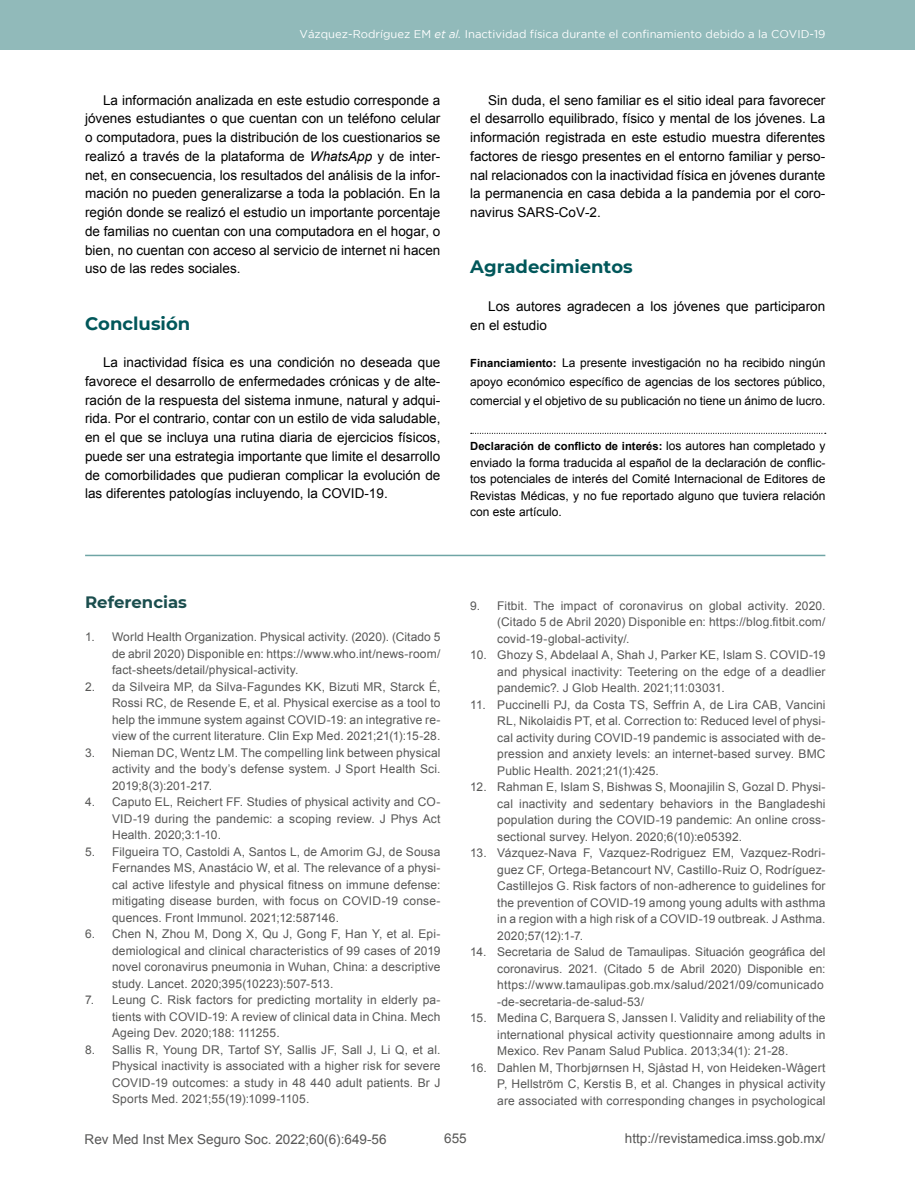
<style>
.page{position:relative;width:915px;height:1191px;background:#fff}
.page>*{position:absolute;margin:0;border:0;box-sizing:border-box;transform-origin:0 0}
.t1{font:700 18px "Montserrat";color:#01575a}
.t2{font:700 16.5px "Montserrat";color:#1b4e4e}
.t3{font:13.5px/18.8px "Arial";color:#000;text-align:justify}
.t4{font:13.5px "Arial";color:#575756}
.t5{font:12px/16.5px "Arial";letter-spacing:.01em;color:#575756;text-align:justify}
.t6{font:12px/16.5px "Arial";color:#000;text-align:justify}
.t7{font:11.25px "Gotham";color:#fff}
.t8{font:700 11.25px "Arial";color:#000}
.s1{font-style:italic}
.s2{font-weight:700;font-size:11.25px}
.s3{font-weight:400;font-size:12px}
</style>
<div class="page">
<div style="left:0;top:0;width:914px;height:50px;background:#91baba"></div>
<svg style="left:470px;top:433px;width:355px;height:1px"></svg>
<hr style="left:85px;top:554px;width:740px;height:2px;background:#6fa5a5">
<p class="t7" style="left:299px;top:28px;width:527px">Vázquez-Rodríguez EM <span class="s1">et al.</span> Inactividad física durante el confinamiento debido a la COVID-19</p>
<p class="t3" style="left:85px;top:91px;width:357px;text-indent:18px">La información analizada en este estudio corresponde a jóvenes estudiantes o que cuentan con un teléfono celular o computadora, pues la distribución de los cuestionarios se realizó a través de la plataforma de <span class="s1">WhatsApp</span> y de inter&shy;net, en consecuencia, los resultados del análisis de la infor&shy;mación no pueden generalizarse a toda la población. En la región donde se realizó el estudio un importante porcentaje de familias no cuentan con una computadora en el hogar, o bien, no cuentan con acceso al servicio de internet ni hacen uso de las redes sociales.</p>
<h1 class="t1" style="left:85px;top:310px;width:107px">Conclusión</h1>
<p class="t3" style="left:85px;top:353px;width:357px;text-indent:18px">La inactividad física es una condición no deseada que favorece el desarrollo de enfermedades crónicas y de alte&shy;ración de la respuesta del sistema inmune, natural y adqui&shy;rida. Por el contrario, contar con un estilo de vida saludable, en el que se incluya una rutina diaria de ejercicios físicos, puede ser una estrategia importante que limite el desarrollo de comorbilidades que pudieran complicar la evolución de las diferentes patologías incluyendo, la COVID-19.</p>
<p class="t3" style="left:470px;top:91px;width:356px;text-indent:18px">Sin duda, el seno familiar es el sitio ideal para favorecer el desarrollo equilibrado, físico y mental de los jóvenes. La información registrada en este estudio muestra diferentes factores de riesgo presentes en el entorno familiar y perso&shy;nal relacionados con la inactividad física en jóvenes durante la permanencia en casa debida a la pandemia por el coro&shy;navirus SARS-CoV-2.</p>
<h1 class="t1" style="left:470px;top:254px;width:164px">Agradecimientos</h1>
<p class="t3" style="left:470px;top:297px;width:356px;text-indent:18px">Los autores agradecen a los jóvenes que participaron en el estudio</p>
<p class="t6" style="left:470px;top:354px;width:356px;line-height:18.8px"><span class="s2">Financiamiento:</span> La presente investigación no ha recibido ningún apoyo económico específico de agencias de los sectores público, comercial y el objetivo de su publicación no tiene un ánimo de lucro.</p>
<p class="t8" style="left:470px;top:439px;width:356px">Declaración de conflicto de interés: <span class="s3">los autores han completado y</span></p>
<p class="t6" style="left:470px;top:454px;width:356px">enviado la forma traducida al español de la declaración de conflic&shy;tos potenciales de interés del Comité Internacional de Editores de Revistas Médicas, y no fue reportado alguno que tuviera relación con este artículo.</p>
<h2 class="t2" style="left:85px;top:590px;width:103px">Referencias</h2>
<p class="t5" style="left:112px;top:629px;width:330px;text-indent:-27px">1. World Health Organization. Physical activity. (2020). (Citado 5 de abril 2020) Disponible en: https://www.who.int/news-room/ fact-sheets/detail/physical-activity.</p>
<p class="t5" style="left:112px;top:678px;width:330px;text-indent:-27px">2. da Silveira MP, da Silva-Fagundes KK, Bizuti MR, Starck É, Rossi RC, de Resende E, et al. Physical exercise as a tool to help the immune system against COVID-19: an integrative re&shy;view of the current literature. Clin Exp Med. 2021;21(1):15-28.</p>
<p class="t5" style="left:112px;top:744px;width:330px;text-indent:-27px">3. Nieman DC, Wentz LM. The compelling link between physical activity and the body’s defense system. J Sport Health Sci.<br>2019;8(3):201-217.</p>
<p class="t5" style="left:112px;top:794px;width:330px;text-indent:-27px">4. Caputo EL, Reichert FF. Studies of physical activity and CO-VID-19 during the pandemic: a scoping review. J Phys Act Health. 2020;3:1-10.</p>
<p class="t5" style="left:112px;top:843px;width:330px;text-indent:-27px">5. Filgueira TO, Castoldi A, Santos L, de Amorim GJ, de Sousa Fernandes MS, Anastácio W, et al. The relevance of a physi&shy;cal active lifestyle and physical fitness on immune defense: mitigating disease burden, with focus on COVID-19 conse&shy;quences. Front Immunol. 2021;12:587146.</p>
<p class="t5" style="left:112px;top:926px;width:330px;text-indent:-27px">6. Chen N, Zhou M, Dong X, Qu J, Gong F, Han Y, et al. Epi&shy;demiological and clinical characteristics of 99 cases of 2019 novel coronavirus pneumonia in Wuhan, China: a descriptive study. Lancet. 2020;395(10223):507-513.</p>
<p class="t5" style="left:112px;top:992px;width:330px;text-indent:-27px">7. Leung C. Risk factors for predicting mortality in elderly pa&shy;tients with COVID-19: A review of clinical data in China. Mech Ageing Dev. 2020;188: 111255.</p>
<p class="t5" style="left:112px;top:1041px;width:330px;text-indent:-27px">8. Sallis R, Young DR, Tartof SY, Sallis JF, Sall J, Li Q, et al.<br>Physical inactivity is associated with a higher risk for severe COVID-19 outcomes: a study in 48 440 adult patients. Br J Sports Med. 2021;55(19):1099-1105.</p>
<p class="t5" style="left:497px;top:597px;width:330px;text-indent:-27px">9. Fitbit. The impact of coronavirus on global activity. 2020. (Citado 5 de Abril 2020) Disponible en: https://blog.fitbit.com/ covid-19-global-activity/.</p>
<p class="t5" style="left:497px;top:647px;width:330px;text-indent:-27px">10. Ghozy S, Abdelaal A, Shah J, Parker KE, Islam S. COVID-19 and physical inactivity: Teetering on the edge of a deadlier pandemic?. J Glob Health. 2021;11:03031.</p>
<p class="t5" style="left:497px;top:696px;width:330px;text-indent:-27px">11. Puccinelli PJ, da Costa TS, Seffrin A, de Lira CAB, Vancini RL, Nikolaidis PT, et al. Correction to: Reduced level of physi&shy;cal activity during COVID-19 pandemic is associated with de&shy;pression and anxiety levels: an internet-based survey. BMC Public Health. 2021;21(1):425.</p>
<p class="t5" style="left:497px;top:779px;width:330px;text-indent:-27px">12. Rahman E, Islam S, Bishwas S, Moonajilin S, Gozal D. Physi&shy;cal inactivity and sedentary behaviors in the Bangladeshi population during the COVID-19 pandemic: An online cross&shy;sectional survey. Helyon. 2020;6(10):e05392.</p>
<p class="t5" style="left:497px;top:845px;width:330px;text-indent:-27px">13. Vázquez-Nava F, Vazquez-Rodriguez EM, Vazquez-Rodri&shy;guez CF, Ortega-Betancourt NV, Castillo-Ruiz O, Rodríguez-Castillejos G. Risk factors of non-adherence to guidelines for the prevention of COVID-19 among young adults with asthma in a region with a high risk of a COVID-19 outbreak. J Asthma.<br>2020;57(12):1-7.</p>
<p class="t5" style="left:497px;top:944px;width:330px;text-align:left;text-indent:-27px">14. Secretaria de Salud de Tamaulipas. Situación geográfica del coronavirus. 2021. (Citado 5 de Abril 2020) Disponible en: https://www.tamaulipas.gob.mx/salud/2021/09/comunicado -de-secretaria-de-salud-53/</p>
<p class="t5" style="left:497px;top:1010px;width:330px;text-indent:-27px">15. Medina C, Barquera S, Janssen I. Validity and reliability of the international physical activity questionnaire among adults in Mexico. Rev Panam Salud Publica. 2013;34(1): 21-28.</p>
<p class="t5" style="left:497px;top:1059px;width:330px;text-indent:-27px">16. Dahlen M, Thorbjørnsen H, Sjåstad H, von Heideken-Wågert P, Hellström C, Kerstis B, et al. Changes in physical activity are associated with corresponding changes in psychological</p>
<p class="t4" style="left:85px;top:1130px;width:303px">Rev Med Inst Mex Seguro Soc. 2022;60(6):649-56</p>
<p class="t4" style="left:444px;top:1129px;width:24px">655</p>
<p class="t4" style="left:624px;top:1129px;width:202px">http://revistamedica.imss.gob.mx/</p>
</div>
